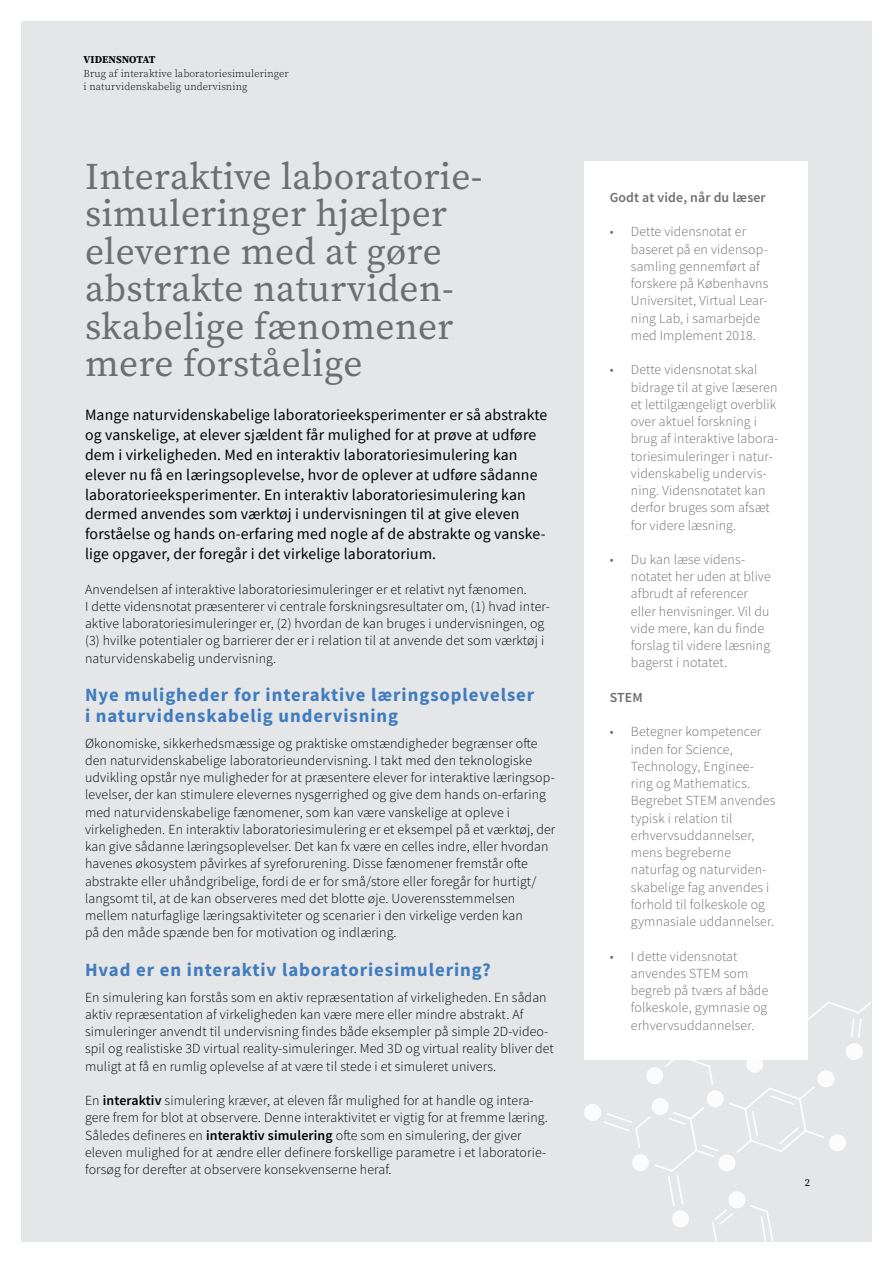
<style>
.page{position:relative;width:893px;height:1263px;background:#fff}
.page>*{position:absolute;margin:0;border:0;box-sizing:border-box;transform-origin:0 0}
.t1{font:37.5px/37.5px "Source Serif Pro";letter-spacing:.01em;color:#6d6e71}
.t2{font:700 18.75px/21px "Source Sans Pro";letter-spacing:.05em;color:#3f7cbf}
.t3{font:15.75px/20px "Source Sans Pro";letter-spacing:.01em;color:#000}
.t4{font:300 13.8px/17.2px "Source Sans Pro";letter-spacing:.01em;color:#000}
.t5{font:300 13.8px/17.2px "Source Sans Pro";letter-spacing:.01em;color:#6d6e71}
.t6{font:600 13.8px "Source Sans Pro";letter-spacing:.01em;color:#6d6e71}
.t7{font:300 10.5px/13.5px "Source Serif Pro";letter-spacing:.01em;color:#000}
.t8{font:700 10.5px "Source Serif Pro";letter-spacing:-.005em;color:#000}
.t9{font:10.5px "Source Serif Pro";color:#000}
.s1{font-weight:600}
</style>
<div class="page">
<div style="left:21px;top:21px;width:851px;height:1221px;background:#e5e6e7"></div>
<svg style="left:584px;top:1002px;width:287px;height:240px"></svg>
<div style="left:584px;top:162px;width:224px;height:898px;background:#fff"></div>
<p class="t8" style="left:84px;top:52px;width:74px">VIDENSNOTAT</p>
<p class="t7" style="left:84px;top:66px;width:207px">Brug af interaktive laboratoriesimuleringer i naturvidenskabelig undervisning</p>
<h1 class="t1" style="left:85px;top:158px;width:399px">Interaktive laboratorie&shy;simuleringer hjælper eleverne med at gøre abstrakte naturviden&shy;skabelige fænomener mere forståelige</h1>
<p class="t3" style="left:85px;top:405px;width:464px">Mange naturvidenskabelige laboratorieeksperimenter er så abstrakte og vanskelige, at elever sjældent får mulighed for at prøve at udføre dem i virkeligheden. Med en interaktiv laboratoriesimulering kan elever nu få en læringsoplevelse, hvor de oplever at udføre sådanne laboratorieeksperimenter. En interaktiv laboratoriesimulering kan dermed anvendes som værktøj i undervisningen til at give eleven forståelse og hands on-erfaring med nogle af de abstrakte og vanske&shy;lige opgaver, der foregår i det virkelige laboratorium.</p>
<p class="t4" style="left:85px;top:580px;width:466px">Anvendelsen af interaktive laboratoriesimuleringer er et relativt nyt fænomen.<br>I dette vidensnotat præsenterer vi centrale forskningsresultater om, (1) hvad inter&shy;aktive laboratoriesimuleringer er, (2) hvordan de kan bruges i undervisningen, og (3) hvilke potentialer og barrierer der er i relation til at anvende det som værktøj i naturvidenskabelig undervisning.</p>
<h2 class="t2" style="left:85px;top:684px;width:451px">Nye muligheder for interaktive læringsoplevelser i naturvidenskabelig undervisning</h2>
<p class="t4" style="left:85px;top:734px;width:472px">Økonomiske, sikkerhedsmæssige og praktiske omstændigheder begrænser ofte den naturvidenskabelige laboratorieundervisning. I takt med den teknologiske udvikling opstår nye muligheder for at præsentere elever for interaktive læringsop&shy;levelser, der kan stimulere elevernes nysgerrighed og give dem hands on-erfaring med naturvidenskabelige fænomener, som kan være vanskelige at opleve i virkeligheden. En interaktiv laboratoriesimulering er et eksempel på et værktøj, der kan give sådanne læringsoplevelser. Det kan fx være en celles indre, eller hvordan havenes økosystem påvirkes af syreforurening. Disse fænomener fremstår ofte abstrakte eller uhåndgribelige, fordi de er for små/store eller foregår for hurtigt/ langsomt til, at de kan observeres med det blotte øje. Uoverensstemmelsen mellem naturfaglige læringsaktiviteter og scenarier i den virkelige verden kan<br>på den måde spænde ben for motivation og indlæring.</p>
<h2 class="t2" style="left:85px;top:959px;width:407px">Hvad er en interaktiv laboratoriesimulering?</h2>
<p class="t4" style="left:85px;top:988px;width:470px">En simulering kan forstås som en aktiv repræsentation af virkeligheden. En sådan aktiv repræsentation af virkeligheden kan være mere eller mindre abstrakt. Af simuleringer anvendt til undervisning findes både eksempler på simple 2D-video&shy;spil og realistiske 3D virtual reality-simuleringer. Med 3D og virtual reality bliver det muligt at få en rumlig oplevelse af at være til stede i et simuleret univers.</p>
<p class="t4" style="left:85px;top:1092px;width:464px">En <span class="s1">interaktiv</span> simulering kræver, at eleven får mulighed for at handle og intera&shy;gere frem for blot at observere. Denne interaktivitet er vigtig for at fremme læring.<br>Således defineres en <span class="s1">interaktiv simulering</span> ofte som en simulering, der giver eleven mulighed for at ændre eller definere forskellige parametre i et laboratorie&shy;forsøg for derefter at observere konsekvenserne heraf.</p>
<p class="t6" style="left:610px;top:188px;width:158px">Godt at vide, når du læser</p>
<p class="t5" style="left:631px;top:223px;width:139px;text-indent:-21px">• Dette vidensnotat er baseret på en vidensop&shy;samling gennemført af forskere på Københavns<br>Universitet, Virtual Lear&shy;ning Lab, i samarbejde med Implement 2018.</p>
<p class="t5" style="left:631px;top:361px;width:149px;text-indent:-21px">• Dette vidensnotat skal bidrage til at give læseren et lettilgængeligt overblik over aktuel forskning i brug af interaktive labora&shy;toriesimuleringer i natur&shy;videnskabelig undervis&shy;ning. Vidensnotatet kan derfor bruges som afsæt for videre læsning.</p>
<p class="t5" style="left:631px;top:551px;width:141px;text-indent:-21px">• Du kan læse videns&shy;notatet her uden at blive afbrudt af referencer eller henvisninger. Vil du vide mere, kan du finde forslag til videre læsning bagerst i notatet.</p>
<p class="t6" style="left:610px;top:688px;width:35px">STEM</p>
<p class="t5" style="left:631px;top:723px;width:146px;text-indent:-21px">• Betegner kompetencer inden for Science,<br>Technology, Enginee&shy;ring og Mathematics.<br>Begrebet STEM anvendes typisk i relation til erhvervsuddannelser, mens begreberne naturfag og naturviden&shy;skabelige fag anvendes i forhold til folkeskole og gymnasiale uddannelser.</p>
<p class="t5" style="left:631px;top:947px;width:139px;text-indent:-21px">• I dette vidensnotat anvendes STEM som begreb på tværs af både folkeskole, gymnasie og erhvervsuddannelser.</p>
<p class="t9" style="left:805px;top:1175px;width:7px">2</p>
</div>
